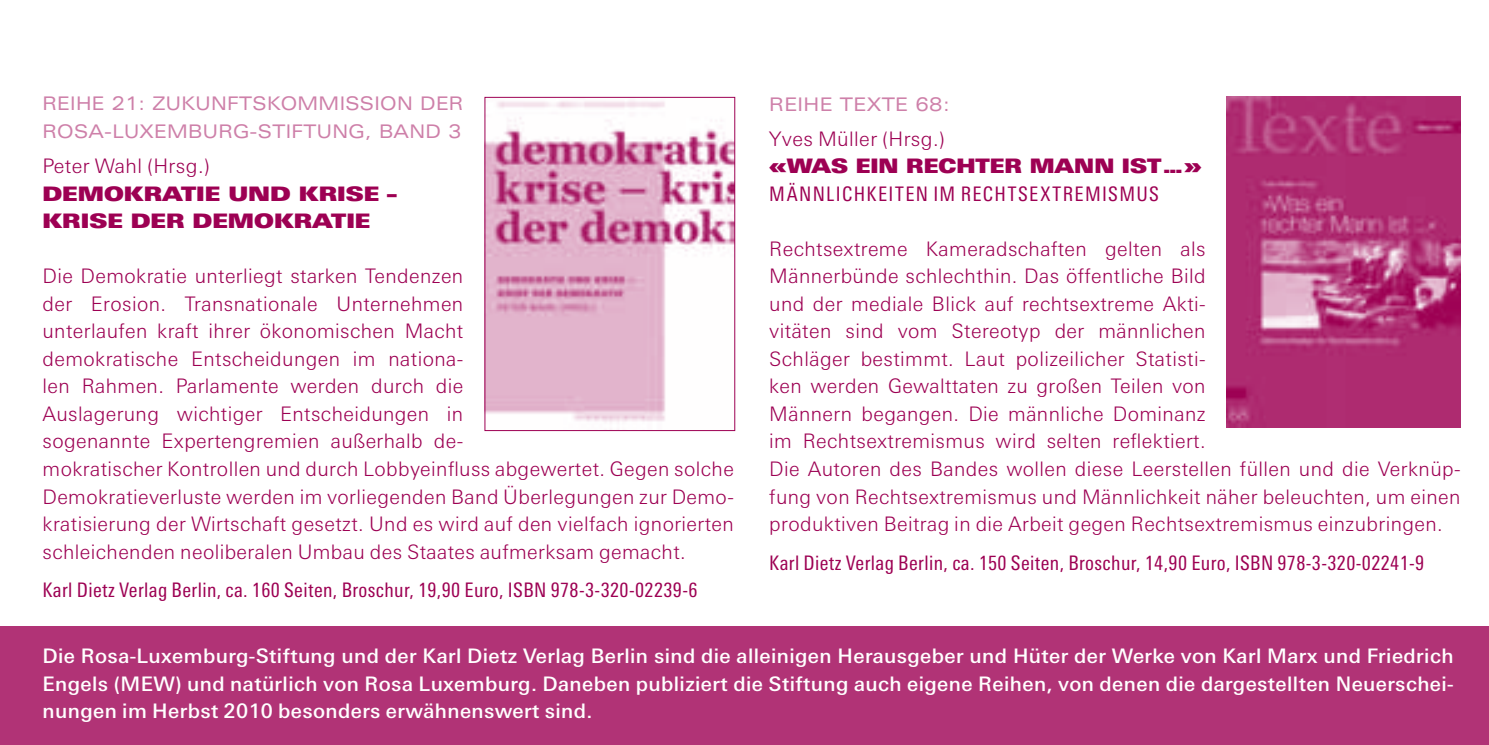
<style>
.page{position:relative;width:1489px;height:745px;background:#fff}
.page>*{position:absolute;margin:0;border:0;box-sizing:border-box;transform-origin:0 0}
.t1{font:300 20px/27.5px "Linotype Univers Basic";letter-spacing:.02em;color:#9d0053}
.t2{font:500 20px/27.5px "Linotype Univers Basic";letter-spacing:.02em;color:#fff;text-align:justify}
.t3{font:condensed 20px "Linotype Univers";letter-spacing:.02em;color:#9d0053}
.t4{font:20px/27.5px "Linotype Univers Extd X Black";color:#9d0053;scale:.96 1}
.t5{font:condensed 20px "Linotype Univers";letter-spacing:.07em;color:#9d0053}
.t6{font:20px "Linotype Univers Extd X Black";color:#9d0053;scale:.91 1}
.t7{font:18.75px/27.5px "Linotype Univers Extd";letter-spacing:.02em;color:#ce80a9;scale:.94 1}
.t8{font:18.75px "Linotype Univers Extd";letter-spacing:.02em;color:#ce80a9;scale:.96 1}
</style>
<div class="page">
<img style="left:486px;top:101px;width:247px;height:322px">
<img style="left:1226px;top:96px;width:234px;height:331px">
<div style="left:0;top:626px;width:1488px;height:118px;background:#b13376"></div>
<p class="t7" style="left:43px;top:90px;width:446px">REIHE 21: ZUKUN FTSKOMMISSION DER<br>ROSA-LUXEMBURG</p>
<p class="t7" style="left:249px;top:117px;width:96px">-STIFTUNG</p>
<p class="t7" style="left:365px;top:117px;width:55px">, BAND</p>
<p class="t7" style="left:448px;top:117px;width:15px">3</p>
<p class="t1" style="left:43px;top:152px;width:169px">Peter Wahl (Hrsg.)</p>
<p class="t4" style="left:43px;top:179px;width:370px">DEMOKRATIE UND KRISE –<br>KRISE DER DEMOKRATIE</p>
<p class="t1" style="left:43px;top:262px;width:693px">Die Demokratie unterliegt starken Tendenzen<br>der Erosion. Transnationale Unternehmen<br>unterlaufen kraft ihrer ökonomischen Macht<br>demokratische Entscheidungen im nationa-<br>len Rahmen. Parlamente werden durch die<br>Auslagerung wichtiger Entscheidungen in<br>sogenannte Expertengremien außerhalb de-<br>mokratischer Kontrollen und durch Lobbyeinfluss abgewertet. Gegen solche Demokratieverluste werden im vorliegenden Band Überlegungen zur Demo&shy;kratisierung der Wirtschaft gesetzt. Und es wird auf den vielfach ignorierten schleichenden neoliberalen Umbau des Staates aufmerksam gemacht.</p>
<p class="t3" style="left:43px;top:577px;width:656px">Karl Dietz Verlag Berlin, ca. 160 Seiten, Broschur, 19,90 Euro, ISBN 978-3-320-02239-6</p>
<p class="t8" style="left:769px;top:93px;width:189px">REIHE TEXTE 68:</p>
<p class="t1" style="left:769px;top:124px;width:177px">Yves Müller (Hrsg.)</p>
<p class="t6" style="left:769px;top:154px;width:476px">«WAS EIN RECHTER MANN IST…»</p>
<p class="t5" style="left:769px;top:182px;width:342px">Männlichkeiten im Rechtsextremismus</p>
<p class="t1" style="left:769px;top:234px;width:692px">Rechtsextreme Kameradschaften gelten als<br>Männerbünde schlechthin. Das öffentliche Bild<br>und der mediale Blick auf rechtsextreme Akti-<br>vitäten sind vom Stereotyp der männlichen<br>Schläger bestimmt. Laut polizeilicher Statisti-<br>ken werden Gewalttaten zu großen Teilen von<br>Männern begangen. Die männliche Dominanz<br>im Rechtsextremismus wird selten reflektiert.<br>Die Autoren des Bandes wollen diese Leerstellen füllen und die Verknüp&shy;fung von Rechtsextremismus und Männlichkeit näher beleuchten, um einen produktiven Beitrag in die Arbeit gegen Rechtsextremismus einzubringen.</p>
<p class="t3" style="left:769px;top:551px;width:656px">Karl Dietz Verlag Berlin, ca. 150 Seiten, Broschur, 14,90 Euro, ISBN 978-3-320-02241-9</p>
<p class="t2" style="left:43px;top:642px;width:1412px">Die Rosa-Luxemburg-Stiftung und der Karl Dietz Verlag Berlin sind die alleinigen Herausgeber und Hüter der Werke von Karl Marx und Friedrich Engels (MEW) und natürlich von Rosa Luxemburg. Daneben publiziert die Stiftung auch eigene Reihen, von denen die dargestellten Neuerschei&shy;nungen im Herbst 2010 besonders erwähnenswert sind.</p>
</div>
